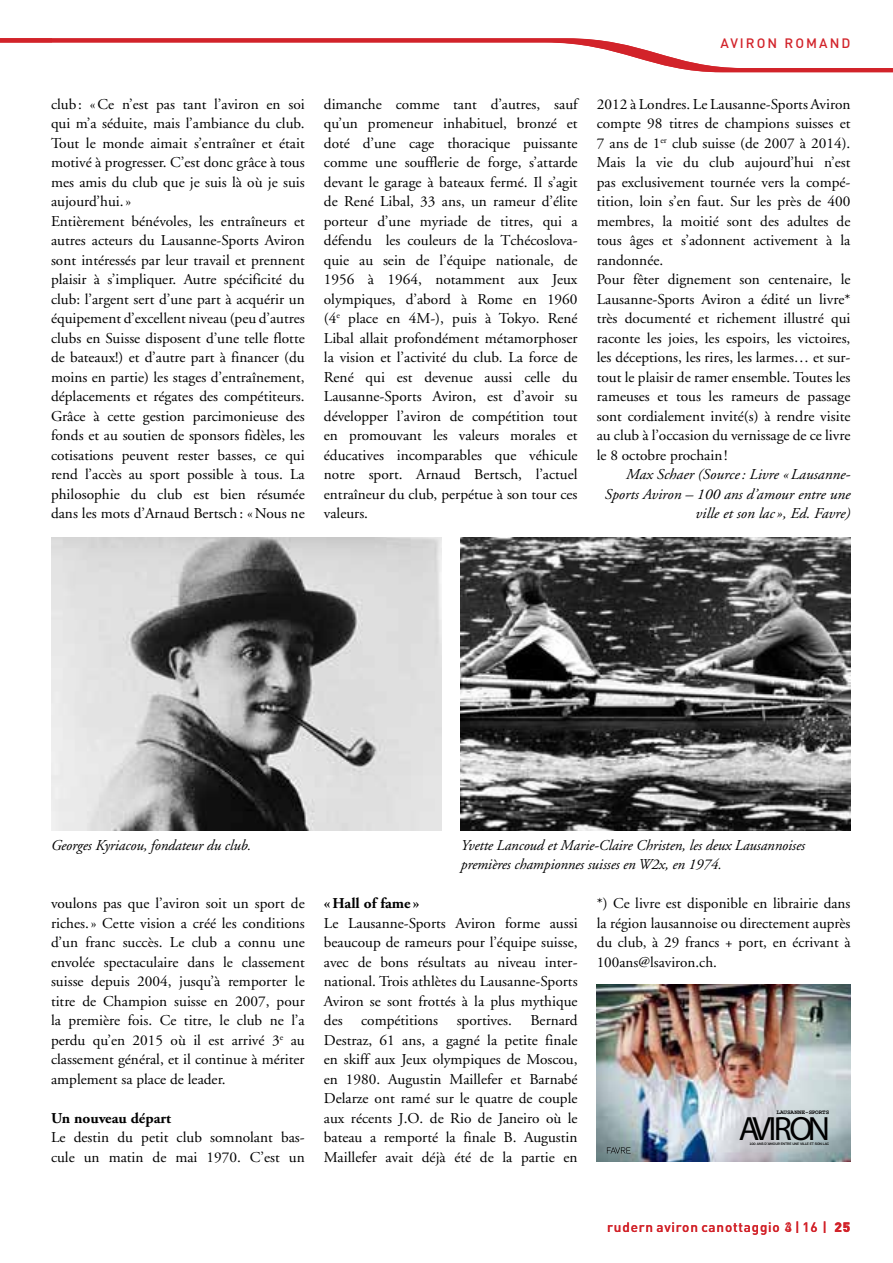
<style>
.page{position:relative;width:893px;height:1263px;background:#fff}
.page>*{position:absolute;margin:0;border:0;box-sizing:border-box;transform-origin:0 0}
.t1{font:33.75px "Myriad Pro";letter-spacing:-.08em;color:#000}
.t2{font:15px/19.5px "Adobe Garamond";color:#000;text-align:justify}
.t3{font:italic 15px/19.5px "Adobe Garamond";letter-spacing:-.005em;color:#000;text-align:right}
.t4{font:700 15px "Adobe Garamond";color:#000}
.t5{font:500 13.5px "DIN";letter-spacing:.06em;color:#d2232a}
.t6{font:500 13.5px "DIN";letter-spacing:.15em;color:#d2232a}
.t7{font:700 6px "Courier New";letter-spacing:-.02em;color:#000}
.t8{font:500 3.6px "PF Encore Sans Pro";letter-spacing:-.03em;color:#000}
.s1{font-weight:900}
</style>
<div class="page">
<svg style="left:0;top:38px;width:893px;height:34px"></svg>
<img style="left:597px;top:984px;width:253px;height:178px">
<svg style="left:607px;top:1147px;width:24px;height:6px"></svg>
<img style="left:51px;top:538px;width:390px;height:292px">
<img style="left:460px;top:538px;width:390px;height:292px">
<p class="t6" style="left:720px;top:34px;width:132px">AVIRON ROMAND</p>
<p class="t2" style="left:51px;top:95px;width:255px;text-align:left">club: «Ce n’est pas tant l’aviron en soi qui m’a séduite, mais l’ambiance du club.<br>Tout le monde aimait s’entraîner et était motivé à progresser. C’est donc grâce à tous mes amis du club que je suis là où je suis aujourd’hui.»<br>Entièrement bénévoles, les entraîneurs et autres acteurs du Lausanne-Sports Aviron sont intéressés par leur travail et prennent plaisir à s’impliquer. Autre spécificité du club: l’argent sert d’une part à acquérir un équipement d’excellent niveau (peu d’autres clubs en Suisse disposent d’une telle flotte de bateaux!) et d’autre part à financer (du moins en partie) les stages d’entraînement, déplacements et régates des compétiteurs.<br>Grâce à cette gestion parcimonieuse des fonds et au soutien de sponsors fidèles, les cotisations peuvent rester basses, ce qui rend l’accès au sport possible à tous. La philosophie du club est bien résumée dans les mots d’Arnaud Bertsch: «Nous ne</p>
<p class="t2" style="left:324px;top:95px;width:255px">dimanche comme tant d’autres, sauf qu’un promeneur inhabituel, bronzé et doté d’une cage thoracique puissante comme une soufflerie de forge, s’attarde devant le garage à bateaux fermé. Il s’agit de René Libal, 33 ans, un rameur d’élite porteur d’une myriade de titres, qui a défendu les couleurs de la Tchécoslova&shy;quie au sein de l’équipe nationale, de 1956 à 1964, notamment aux Jeux olympiques, d’abord à Rome en 1960 (4<sup>e</sup> place en 4M-), puis à Tokyo. René Libal allait profondément métamorphoser la vision et l’activité du club. La force de René qui est devenue aussi celle du Lausanne-Sports Aviron, est d’avoir su développer l’aviron de compétition tout en promouvant les valeurs morales et éducatives incomparables que véhicule notre sport. Arnaud Bertsch, l’actuel entraîneur du club, perpétue à son tour ces valeurs.</p>
<p class="t2" style="left:597px;top:95px;width:255px;text-align:left">2012 à Londres. Le Lausanne-Sports Aviron compte 98 titres de champions suisses et 7 ans de 1<sup>er</sup> club suisse (de 2007 à 2014).<br>Mais la vie du club aujourd’hui n’est pas exclusivement tournée vers la compé&shy;tition, loin s’en faut. Sur les près de 400 membres, la moitié sont des adultes de tous âges et s’adonnent activement à la randonnée.<br>Pour fêter dignement son centenaire, le Lausanne-Sports Aviron a édité un livre* très documenté et richement illustré qui raconte les joies, les espoirs, les victoires, les déceptions, les rires, les larmes… et sur&shy;tout le plaisir de ramer ensemble. Toutes les rameuses et tous les rameurs de passage sont cordialement invité(s) à rendre visite au club à l’occasion du vernissage de ce livre le 8 octobre prochain!</p>
<p class="t3" style="left:605px;top:465px;width:247px">Max Schaer (Source: Livre «Lausanne-<br>Sports Aviron – 100 ans d’amour entre une ville et son lac », Ed. Favre)</p>
<p class="t3" style="left:51px;top:836px;width:202px">Georges Kyriacou, fondateur du club.</p>
<p class="t3" style="left:461px;top:836px;width:346px;text-align:left">Yvette Lancoud et Marie-Claire Christen, les deux Lausannoises premières championnes suisses en W2x, en 1974.</p>
<p class="t2" style="left:51px;top:894px;width:255px">voulons pas que l’aviron soit un sport de riches.» Cette vision a créé les conditions d’un franc succès. Le club a connu une envolée spectaculaire dans le classement suisse depuis 2004, jusqu’à remporter le titre de Champion suisse en 2007, pour la première fois. Ce titre, le club ne l’a perdu qu’en 2015 où il est arrivé 3<sup>e</sup> au classement général, et il continue à mériter amplement sa place de leader.</p>
<p class="t4" style="left:51px;top:1110px;width:122px">Un nouveau départ</p>
<p class="t2" style="left:51px;top:1128px;width:255px">Le destin du petit club somnolant bas&shy;cule un matin de mai 1970. C’est un</p>
<p class="t4" style="left:324px;top:895px;width:97px">«Hall of fame »</p>
<p class="t2" style="left:324px;top:914px;width:255px">Le Lausanne-Sports Aviron forme aussi beaucoup de rameurs pour l’équipe suisse, avec de bons résultats au niveau inter&shy;national. Trois athlètes du Lausanne-Sports Aviron se sont frottés à la plus mythique des compétitions sportives. Bernard Destraz, 61 ans, a gagné la petite finale en skiff aux Jeux olympiques de Moscou, en 1980. Augustin Maillefer et Barnabé Delarze ont ramé sur le quatre de couple aux récents J.O. de Rio de Janeiro où le bateau a remporté la finale B. Augustin Maillefer avait déjà été de la partie en</p>
<p class="t2" style="left:597px;top:894px;width:255px">*) Ce livre est disponible en librairie dans la région lausannoise ou directement auprès du club, à 29 francs + port, en écrivant à 100ans@lsaviron.ch.</p>
<p class="t7" style="left:776px;top:1109px;width:54px">LAUSANNE-SPORTS</p>
<h1 class="t1" style="left:739px;top:1107px;width:93px">AVIRON</h1>
<p class="t8" style="left:749px;top:1141px;width:81px">100 ANS D’AMOUR ENTRE UNE VILLE ET SON LAC</p>
<p class="t5" style="left:607px;top:1218px;width:245px">rudern aviron canottaggio 3 | 16 | <span class="s1">25</span></p>
<p class="t5" style="left:785px;top:1218px;width:9px">4</p>
</div>
